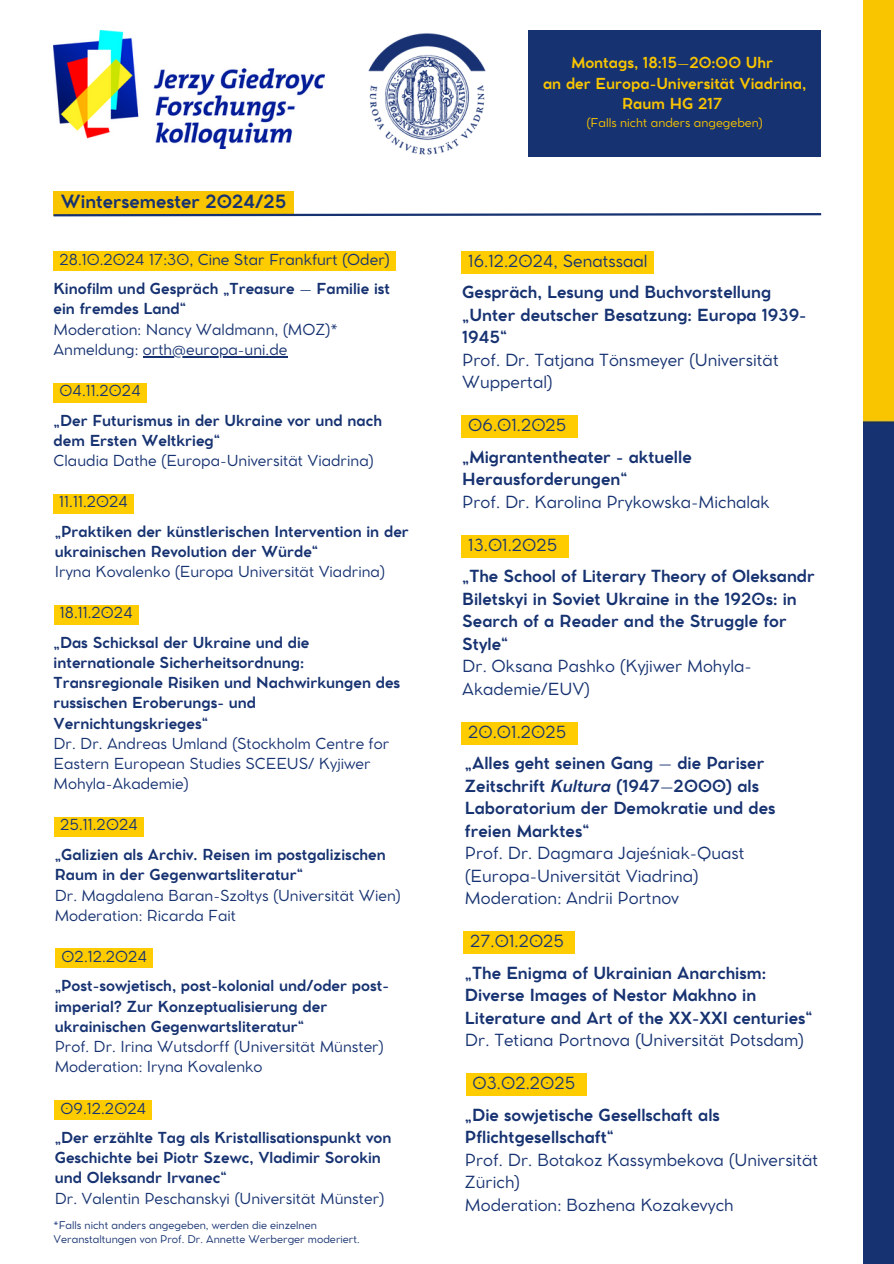
<style>
.page{position:relative;width:894px;height:1264px;background:#fff}
.page>*{position:absolute;margin:0;border:0;box-sizing:border-box;transform-origin:0 0}
.t1{font:700 18px "Cocomat Pro";color:#163271}
.t2{font:700 16.5px/22.5px "Cocomat Pro";color:#163271}
.t3{font:16.5px/22.5px "Cocomat Pro";color:#163271}
.t4{font:700 15px/20.2px "Cocomat Pro";color:#163271}
.t5{font:15px/20.2px "Cocomat Pro";color:#163271}
.t6{font:700 15px/20.2px "Cocomat Pro";color:#f9c501;text-align:center}
.t7{font:12px "Cocomat Pro";color:#f9c501}
.t8{font:10.5px/14px "Cocomat Pro";color:#163271}
.s1{font-weight:700}
.s2{font-weight:400}
.s3{font-style:italic}
</style>
<div class="page">
<img style="left:863px;top:0;width:30px;height:1263px">
<img style="left:54px;top:30px;width:271px;height:118px">
<div style="left:528px;top:30px;width:292px;height:127px;background:#163271"></div>
<div style="left:54px;top:191px;width:240px;height:24px;background:#f9c501"></div>
<svg style="left:53px;top:212px;width:769px;height:5px"></svg>
<img style="left:368px;top:33px;width:118px;height:122px">
<div style="left:461px;top:415px;width:116px;height:23px;background:#fc0"></div>
<div style="left:461px;top:535px;width:107px;height:22px;background:#fc0"></div>
<div style="left:461px;top:722px;width:116px;height:22px;background:#fc0"></div>
<div style="left:463px;top:931px;width:112px;height:22px;background:#fc0"></div>
<div style="left:465px;top:1073px;width:121px;height:22px;background:#fc0"></div>
<div style="left:461px;top:251px;width:193px;height:22px;background:#fc0"></div>
<div style="left:54px;top:383px;width:93px;height:19px;background:#fc0"></div>
<div style="left:53px;top:494px;width:81px;height:19px;background:#fc0"></div>
<hr style="left:143px;top:356px;width:144px;height:1px;background:#163271">
<div style="left:53px;top:251px;width:343px;height:20px;background:#fc0"></div>
<div style="left:54px;top:605px;width:85px;height:19px;background:#fc0"></div>
<div style="left:54px;top:817px;width:90px;height:19px;background:#fc0"></div>
<div style="left:56px;top:948px;width:97px;height:20px;background:#fc0"></div>
<div style="left:55px;top:1100px;width:97px;height:19px;background:#fc0"></div>
<h1 class="t1" style="left:61px;top:195px;width:227px">Wintersemester 2024/25</h1>
<h2 class="t5" style="left:59px;top:250px;width:332px">28.10.2024 17:30, Cine Star Frankfurt (Oder)</h2>
<h2 class="t5" style="left:54px;top:280px;width:338px"><span class="s1">Kinofilm und Gespräch „Treasure – Familie ist ein fremdes Land“<br></span>Moderation: Nancy Waldmann, (MOZ)* Anmeldung: orth@europa-uni.de</h2>
<h3 class="t5" style="left:60px;top:381px;width:83px">04.11.2024</h3>
<p class="t4" style="left:54px;top:411px;width:330px">„Der Futurismus in der Ukraine vor und nach dem Ersten Weltkrieg“<br><span class="s2">Claudia Dathe (Europa-Universität Viadrina)</span></p>
<h2 class="t5" style="left:59px;top:492px;width:70px">11.11.2024</h2>
<h2 class="t4" style="left:55px;top:522px;width:355px">„Praktiken der künstlerischen Intervention in der ukrainischen Revolution der Würde“<br><span class="s2">Iryna Kovalenko (Europa Universität Viadrina)</span></h2>
<h2 class="t5" style="left:60px;top:603px;width:74px">18.11.2024</h2>
<h2 class="t4" style="left:54px;top:633px;width:348px">„Das Schicksal der Ukraine und die internationale Sicherheitsordnung:<br>Transregionale Risiken und Nachwirkungen des russischen Eroberungs- und Vernichtungskrieges“<br><span class="s2">Dr. Dr. Andreas Umland (Stockholm Centre for Eastern European Studies SCEEUS/ Kyjiwer Mohyla-Akademie)</span></h2>
<h2 class="t5" style="left:60px;top:816px;width:79px">25.11.2024</h2>
<h2 class="t4" style="left:55px;top:845px;width:347px">„Galizien als Archiv. Reisen im postgalizischen Raum in der Gegenwartsliteratur“<br><span class="s2">Dr. Magdalena Baran-Szołtys (Universität Wien)<br>Moderation: Ricarda Fait</span></h2>
<h2 class="t5" style="left:62px;top:947px;width:87px">02.12.2024</h2>
<h2 class="t4" style="left:55px;top:977px;width:336px">„Post-sowjetisch, post-kolonial und/oder post&shy;imperial? Zur Konzeptualisierung der ukrainischen Gegenwartsliteratur“<br><span class="s2">Prof. Dr. Irina Wutsdorff (Universität Münster)<br>Moderation: Iryna Kovalenko</span></h2>
<h2 class="t5" style="left:61px;top:1099px;width:87px">09.12.2024</h2>
<p class="t4" style="left:55px;top:1128px;width:338px">„Der erzählte Tag als Kristallisationspunkt von Geschichte bei Piotr Szewc, Vladimir Sorokin und Oleksandr Irvanec“<br><span class="s2">Dr. Valentin Peschanskyi (Universität Münster)</span></p>
<p class="t8" style="left:54px;top:1219px;width:308px">*Falls nicht anders angegeben, werden die einzelnen<br>Veranstaltungen von Prof. Dr. Annette Werberger moderiert.</p>
<h3 class="t6" style="left:543px;top:54px;width:265px">Montags, 18:15–20:00 Uhr<br>an der Europa-Universität Viadrina,<br>Raum HG 217</h3>
<h3 class="t7" style="left:586px;top:118px;width:178px">(Falls nicht anders angegeben)</h3>
<h3 class="t3" style="left:468px;top:251px;width:181px">16.12.2024, Senatssaal</h3>
<h3 class="t2" style="left:462px;top:282px;width:346px">Gespräch, Lesung und Buchvorstellung „Unter deutscher Besatzung: Europa 1939-<br>1945“<br><span class="s2">Prof. Dr. Tatjana Tönsmeyer (Universität<br>Wuppertal)</span></h3>
<h3 class="t3" style="left:468px;top:415px;width:100px">06.01.2025</h3>
<h3 class="t2" style="left:462px;top:447px;width:309px">„Migrantentheater - aktuelle<br>Herausforderungen“<br><span class="s2">Prof. Dr. Karolina Prykowska-Michalak</span></h3>
<h3 class="t3" style="left:468px;top:535px;width:91px">13.01.2025</h3>
<h3 class="t2" style="left:462px;top:566px;width:354px">„The School of Literary Theory of Oleksandr<br>Biletskyi in Soviet Ukraine in the 1920s: in<br>Search of a Reader and the Struggle for<br>Style“<br><span class="s2">Dr. Oksana Pashko (Kyjiwer Mohyla-<br>Akademie/EUV)</span></h3>
<h3 class="t3" style="left:468px;top:721px;width:99px">20.01.2025</h3>
<h3 class="t2" style="left:465px;top:753px;width:312px">„Alles geht seinen Gang – die Pariser<br>Zeitschrift <span class="s3">Kultura</span> (1947–2000) als<br>Laboratorium der Demokratie und des freien Marktes“<br><span class="s2">Prof. Dr. Dagmara Jajeśniak-Quast (Europa-Universität Viadrina)<br>Moderation: Andrii Portnov</span></h3>
<h3 class="t3" style="left:470px;top:931px;width:95px">27.01.2025</h3>
<h3 class="t2" style="left:465px;top:962px;width:349px">„The Enigma of Ukrainian Anarchism:<br>Diverse Images of Nestor Makhno in Literature and Art of the XX-XXI centuries“ <span class="s2">Dr. Tetiana Portnova (Universität Potsdam)</span></h3>
<h3 class="t3" style="left:472px;top:1073px;width:104px">03.02.2025</h3>
<h3 class="t3" style="left:465px;top:1104px;width:355px"><span class="s1">„Die sowjetische Gesellschaft als<br>Pflichtgesellschaft“<br></span>Prof. Dr. Botakoz Kassymbekova (Universität<br>Zürich)<br>Moderation: Bozhena Kozakevych</h3>
</div>
